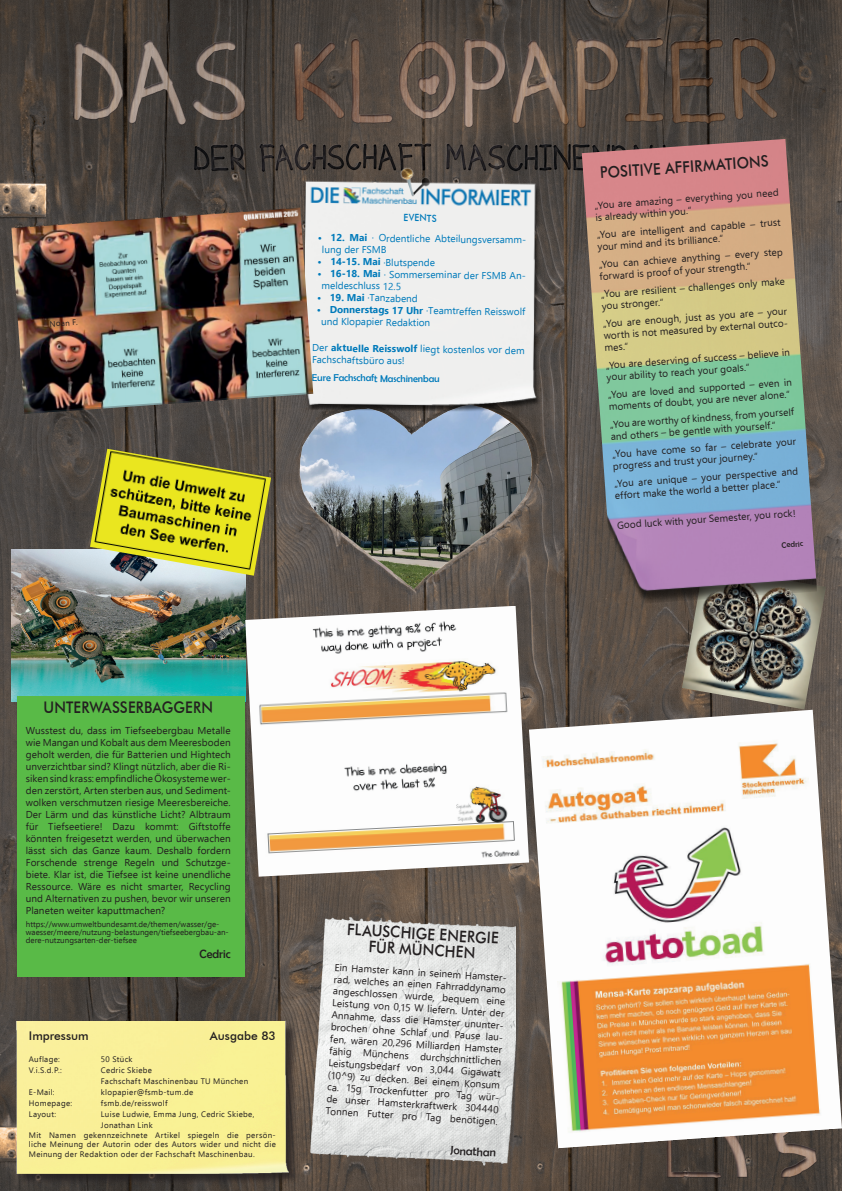
<style>
.page{position:relative;width:842px;height:1191px;background:#fff}
.page>*{position:absolute;margin:0;border:0;box-sizing:border-box;transform-origin:0 0}
.t1{font:500 16px/15.9px "Futura BT";letter-spacing:.01em;color:#231f20;scale:.9 1}
.t2{font:500 12px "Futura BT";color:#231f20}
.t3{font:12px "Berlin Sans FB";color:#231f20}
.t4{font:10px/12px "Ebrima";letter-spacing:.005em;color:#231f20}
.t5{font:10px/12.4px "Ebrima";color:#007aba}
.t6{font:10px "Berlin Sans FB";color:#007aba}
.t7{font:500 10px "Futura BT";color:#007aba;scale:.9 1}
.t8{font:8px/11px "Ebrima";letter-spacing:.035em;color:#231f20}
.t9{font:8px/8px "Ebrima";color:#231f20}
.t10{font:8px "Berlin Sans FB";color:#231f20}
.s1{font-weight:700}
</style>
<div class="page">
<img style="left:0;top:0;width:842px;height:1191px">
<img style="left:298px;top:175px;width:246px;height:238px">
<img style="left:399px;top:167px;width:33px;height:31px">
<div style="left:17px;top:1023px;width:283px;height:162px;background:#231f20;opacity:.75"></div>
<div style="left:16px;top:1022px;width:273px;height:151px;background:#f9f096"></div>
<img style="left:529px;top:709px;width:313px;height:439px">
<img style="left:11px;top:550px;width:234px;height:151px">
<img style="left:90px;top:449px;width:181px;height:126px">
<div style="left:18px;top:696px;width:227px;height:281px;background:#59ba47"></div>
<img style="left:682px;top:565px;width:144px;height:144px">
<img style="left:582px;top:139px;width:235px;height:467px">
<img style="left:245px;top:606px;width:284px;height:270px">
<img style="left:11px;top:207px;width:302px;height:207px">
<img style="left:303px;top:913px;width:212px;height:260px">
<p class="t8" style="left:49px;top:318px;width:30px;rotate:-4deg">Noan F.</p>
<p class="t7" style="left:404px;top:211px;width:38px;rotate:1deg">Events</p>
<p class="t5" style="left:322px;top:230px;width:206px;text-indent:-4px;rotate:1deg"><span class="s1">• 12. Mai</span> · Ordentliche Abteilungsversamm&shy;lung der FSMB</p>
<p class="t5" style="left:318px;top:254px;width:119px;rotate:1deg"><span class="s1">• 14-15. Mai</span> ·Blutspende</p>
<p class="t5" style="left:322px;top:266px;width:206px;text-indent:-4px;rotate:1deg"><span class="s1">• 16-18. Mai</span> · Sommerseminar der FSMB An&shy;meldeschluss 12.5</p>
<p class="t5" style="left:317px;top:290px;width:102px;rotate:1deg"><span class="s1">• 19. Mai</span> ·Tanzabend</p>
<p class="t5" style="left:321px;top:302px;width:205px;text-indent:-4px;rotate:1deg"><span class="s1">• Donnerstags 17 Uhr</span> ·Teamtreffen Reisswolf und Klopapier Redaktion</p>
<p class="t5" style="left:312px;top:340px;width:214px;rotate:1deg">Der <span class="s1">aktuelle Reisswolf</span> liegt kostenlos vor dem<br>Fachschaftsbüro aus!</p>
<p class="t6" style="left:312px;top:371px;width:129px;rotate:1deg">Eure Fachschaft Maschinenbau</p>
<h1 class="t1" style="left:44px;top:699px;width:187px">UNTERWASS ERBAGGERN</h1>
<p class="t4" style="left:26px;top:724px;width:206px;text-align:justify">Wusstest du, dass im Tiefseebergbau Metalle wie Mangan und Kobalt aus dem Meeresboden geholt werden, die für Batterien und Hightech unverzichtbar sind? Klingt nützlich, aber die Ri&shy;siken sind krass: empfindliche Ökosysteme wer&shy;den zerstört, Arten sterben aus, und Sediment&shy;wolken verschmutzen riesige Meeresbereiche.<br>Der Lärm und das künstliche Licht? Albtraum für Tiefseetiere! Dazu kommt: Giftstoffe könnten freigesetzt werden, und überwachen lässt sich das Ganze kaum. Deshalb fordern Forschende strenge Regeln und Schutzge&shy;biete. Klar ist, die Tiefsee ist keine unendliche Ressource. Wäre es nicht smarter, Recycling und Alternativen zu pushen, bevor wir unseren Planeten weiter kaputtmachen?</p>
<p class="t9" style="left:26px;top:920px;width:204px">https://www.umweltbundesamt.de/themen/wasser/ge&shy;waesser/meere/nutzung-belastungen/tiefseebergbau-an&shy;dere-nutzungsarten-der-tiefsee</p>
<p class="t3" style="left:200px;top:947px;width:33px">Cedric</p>
<p class="t2" style="left:29px;top:1028px;width:61px">Impressum</p>
<p class="t2" style="left:210px;top:1028px;width:67px">Ausgabe 83</p>
<p class="t8" style="left:29px;top:1053px;width:32px">Auflage:</p>
<p class="t8" style="left:101px;top:1053px;width:33px">50 Stück</p>
<p class="t8" style="left:29px;top:1064px;width:34px">V.i.S.d.P.:</p>
<p class="t8" style="left:101px;top:1064px;width:149px">Cedric Skiebe<br>Fachschaft Maschinenbau TU München</p>
<p class="t8" style="left:29px;top:1086px;width:27px">E-Mail:</p>
<p class="t8" style="left:101px;top:1086px;width:94px">klopapier@fsmb-tum.de</p>
<p class="t8" style="left:29px;top:1097px;width:45px">Homepage:</p>
<p class="t8" style="left:101px;top:1097px;width:68px">fsmb.de/reisswolf</p>
<p class="t8" style="left:29px;top:1108px;width:29px">Layout:</p>
<p class="t8" style="left:101px;top:1108px;width:155px">Luise Ludwie, Emma Jung, Cedric Skiebe,<br>Jonathan Link</p>
<p class="t8" style="left:29px;top:1130px;width:248px;line-height:9.5px;text-align:justify">Mit Namen gekennzeichnete Artikel spiegeln die persön&shy;liche Meinung der Autorin oder des Autors wider und nicht die Meinung der Redaktion oder der Fachschaft Maschinenbau.</p>
<h1 class="t1" style="left:370px;top:922px;width:120px;text-indent:-23px;rotate:4deg">Flau schige Energie für München</h1>
<p class="t4" style="left:335px;top:960px;width:175px;rotate:4deg">Ein Hamster kann in seinem Hamster&shy;rad, welches an einen Fahrraddynamo angeschlossen wurde, bequem eine Leistung von 0,15 W liefern. Unter der Annahme, dass die Hamster ununter&shy;brochen ohne Schlaf und Pause lau&shy;fen, wären 20,296 Milliarden Hamster fähig Münchens durchschnittlichen Leistungsbedarf von 3,044 Gigawatt (10^9) zu decken. Bei einem Konsum ca. 15g Trockenfutter pro Tag wür&shy;de unser Hamsterkraftwerk 304440<br>Tonnen Futter pro Tag benötigen.</p>
<p class="t3" style="left:451px;top:1143px;width:47px;rotate:4deg">Jonathan</p>
<h1 class="t1" style="left:599px;top:164px;width:189px;rotate:-4deg">Positive Affir mations</h1>
<p class="t4" style="left:594px;top:199px;width:186px;rotate:-4deg">„You are amazing – everything you need is already within you.“</p>
<p class="t4" style="left:596px;top:228px;width:186px;rotate:-4deg">„You are intelligent and capable – trust your mind and its brilliance.“</p>
<p class="t4" style="left:598px;top:258px;width:186px;rotate:-4deg">„You can achieve anything – every step forward is proof of your strength.“</p>
<p class="t4" style="left:600px;top:288px;width:186px;rotate:-4deg">„You are resilient – challenges only make you stronger.“</p>
<p class="t4" style="left:602px;top:317px;width:187px;text-align:justify;rotate:-4deg">„You are enough, just as you are – your worth is not measured by external outco&shy;mes.“</p>
<p class="t4" style="left:605px;top:359px;width:186px;rotate:-4deg">„You are deserving of success – believe in your ability to reach your goals.“</p>
<p class="t4" style="left:607px;top:388px;width:186px;rotate:-4deg">„You are loved and supported – even in moments of doubt, you are never alone.“</p>
<p class="t4" style="left:610px;top:418px;width:186px;rotate:-4deg">„You are worthy of kindness, from yourself and others – be gentle with yourself.“</p>
<p class="t4" style="left:612px;top:448px;width:186px;rotate:-4deg">„You have come so far – celebrate your progress and trust your journey.“</p>
<p class="t4" style="left:614px;top:477px;width:186px;rotate:-4deg">„You are unique – your perspective and effort make the world a better place.“</p>
<p class="t4" style="left:617px;top:519px;width:180px;rotate:-4deg">Good luck with your Semester, you rock!</p>
<p class="t10" style="left:781px;top:540px;width:23px;rotate:-4deg">Cedric</p>
</div>
